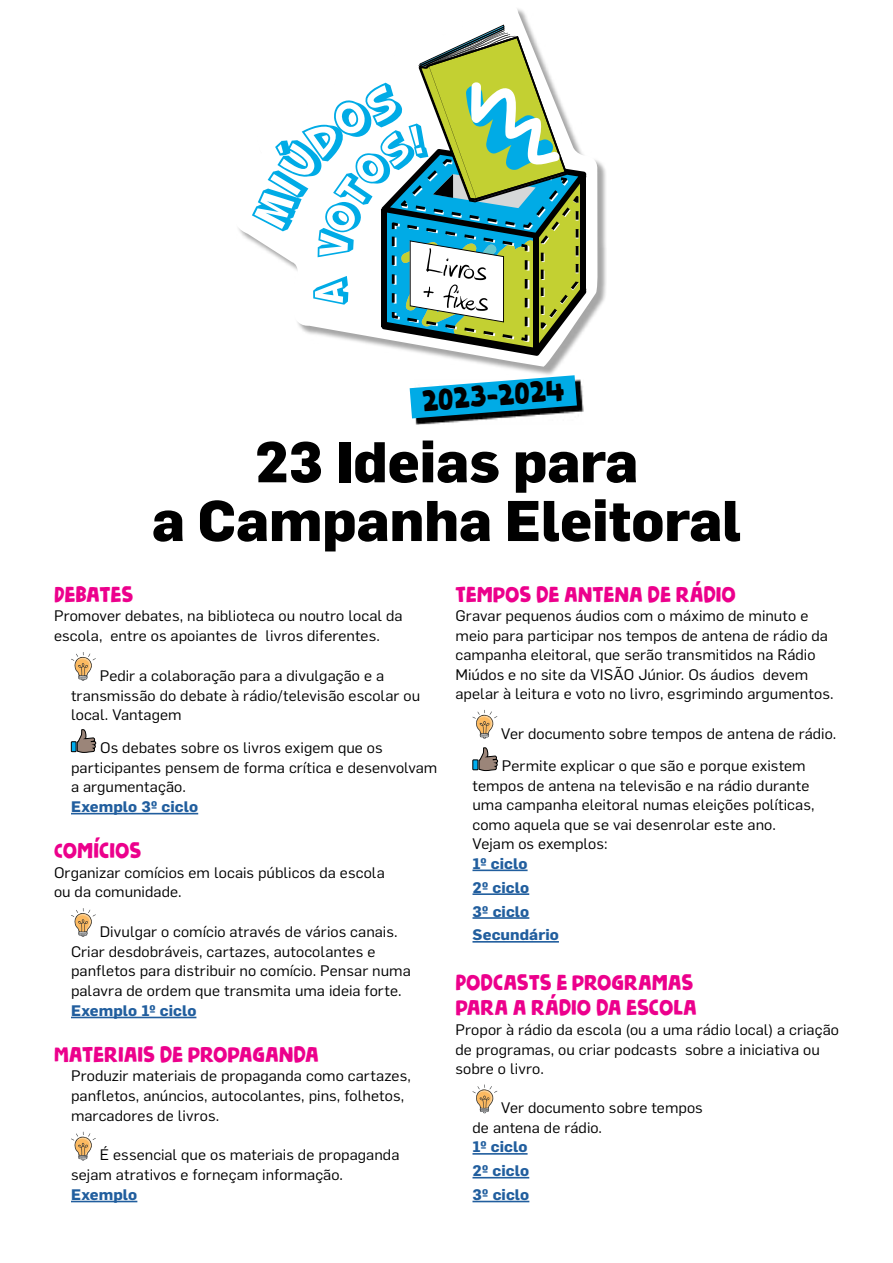
<style>
.page{position:relative;width:893px;height:1263px;background:#fff}
.page>*{position:absolute;margin:0;border:0;box-sizing:border-box;transform-origin:0 0}
.t1{font:800 56.25px/58.8px "Flama";color:#000;text-align:center}
.t2{font:32.25px "Nickname";color:#000}
.t3{font:22.5px/25.7px "Nickname";color:#ec008c}
.t4{font:15px/19.8px "Flama";letter-spacing:.005em;color:#000;scale:1.05 1}
.t5{font:700 15px/23.9px "Flama";letter-spacing:.01em;color:#215e9e;scale:1.05 1}
</style>
<div class="page">
<hr style="left:71px;top:813px;width:127px;height:1px;background:#215e9e">
<hr style="left:71px;top:1017px;width:125px;height:1px;background:#215e9e">
<hr style="left:71px;top:1201px;width:66px;height:1px;background:#215e9e">
<svg style="left:71px;top:652px;width:25px;height:29px"></svg>
<svg style="left:76px;top:729px;width:21px;height:24px"></svg>
<div style="left:71px;top:742px;width:5px;height:10px;background:#00aeef"></div>
<div style="left:71px;top:741px;width:5px;height:11px;border:1px solid #000"></div>
<svg style="left:71px;top:908px;width:25px;height:29px"></svg>
<svg style="left:71px;top:1131px;width:25px;height:29px"></svg>
<hr style="left:472px;top:869px;width:56px;height:2px;background:#215e9e">
<hr style="left:472px;top:893px;width:57px;height:2px;background:#215e9e">
<hr style="left:472px;top:917px;width:57px;height:2px;background:#215e9e">
<hr style="left:472px;top:941px;width:87px;height:2px;background:#215e9e">
<hr style="left:472px;top:1153px;width:56px;height:2px;background:#215e9e">
<hr style="left:472px;top:1177px;width:57px;height:1px;background:#215e9e">
<hr style="left:472px;top:1201px;width:57px;height:1px;background:#215e9e">
<svg style="left:472px;top:710px;width:25px;height:29px"></svg>
<svg style="left:478px;top:747px;width:21px;height:24px"></svg>
<div style="left:473px;top:760px;width:5px;height:10px;background:#00aeef"></div>
<div style="left:472px;top:759px;width:6px;height:11px;border:1px solid #000"></div>
<svg style="left:472px;top:1084px;width:25px;height:29px"></svg>
<svg style="left:252px;top:25px;width:354px;height:400px"></svg>
<h2 class="t2" style="left:420px;top:379px;width:144px;rotate:-5deg">2023-2024</h2>
<h1 class="t1" style="left:152px;top:430px;width:591px">23 Ideias para<br>a Campanha Eleitoral</h1>
<h3 class="t3" style="left:54px;top:581px;width:81px">DEBATES</h3>
<p class="t4" style="left:54px;top:605px;width:333px">Promover debates, na biblioteca ou noutro local da escola, entre os apoiantes de livros diferentes.</p>
<p class="t4" style="left:71px;top:665px;width:334px;text-indent:29px">Pedir a colaboração para a divulgação e a transmissão do debate à rádio/televisão escolar ou local. Vantagem</p>
<p class="t4" style="left:71px;top:737px;width:350px;text-indent:29px">Os debates sobre os livros exigem que os participantes pensem de forma crítica e desenvolvam a argumentação.</p>
<p class="t5" style="left:71px;top:794px;width:123px">Exemplo 3º ciclo</p>
<h3 class="t3" style="left:54px;top:838px;width:89px">COMÍCIOS</h3>
<p class="t4" style="left:54px;top:861px;width:317px">Organizar comícios em locais públicos da escola ou da comunidade.</p>
<p class="t4" style="left:71px;top:921px;width:325px;text-indent:29px">Divulgar o comício através de vários canais.<br>Criar desdobráveis, cartazes, autocolantes e panfletos para distribuir no comício. Pensar numa palavra de ordem que transmita uma ideia forte.</p>
<p class="t5" style="left:71px;top:998px;width:121px">Exemplo 1º ciclo</p>
<h3 class="t3" style="left:54px;top:1041px;width:266px">MATERIAIS DE PROPAGANDA</h3>
<p class="t4" style="left:71px;top:1065px;width:325px">Produzir materiais de propaganda como cartazes, panfletos, anúncios, autocolantes, pins, folhetos, marcadores de livros.</p>
<p class="t4" style="left:71px;top:1144px;width:314px;text-indent:29px">É essencial que os materiais de propaganda sejam atrativos e forneçam informação.</p>
<p class="t5" style="left:71px;top:1182px;width:65px">Exemplo</p>
<h3 class="t3" style="left:455px;top:581px;width:282px">TEMPOS DE ANTENA DE RÁDIO</h3>
<p class="t4" style="left:455px;top:605px;width:362px">Gravar pequenos áudios com o máximo de minuto e meio para participar nos tempos de antena de rádio da campanha eleitoral, que serão transmitidos na Rádio Miúdos e no site da VISÃO Júnior. Os áudios devem apelar à leitura e voto no livro, esgrimindo argumentos.</p>
<p class="t4" style="left:501px;top:716px;width:321px;line-height:32.4px">Ver documento sobre tempos de antena de rádio.<br>Permite explicar o que são e porque existem</p>
<p class="t4" style="left:472px;top:775px;width:327px">tempos de antena na televisão e na rádio durante uma campanha eleitoral numas eleições políticas, como aquela que se vai desenrolar este ano.<br>Vejam os exemplos:</p>
<p class="t5" style="left:472px;top:851px;width:84px">1º ciclo<br>2º ciclo<br>3º ciclo<br>Secundário</p>
<h3 class="t3" style="left:455px;top:970px;width:243px">PODCASTS E PROGRAMAS<br>PARA A RÁDIO DA ESCOLA</h3>
<p class="t4" style="left:455px;top:1019px;width:367px">Propor à rádio da escola (ou a uma rádio local) a criação de programas, ou criar podcasts sobre a iniciativa ou sobre o livro.</p>
<p class="t4" style="left:472px;top:1097px;width:221px;text-indent:29px">Ver documento sobre tempos de antena de rádio.</p>
<p class="t5" style="left:472px;top:1134px;width:56px;text-align:justify">1º ciclo 2º ciclo 3º ciclo</p>
</div>
